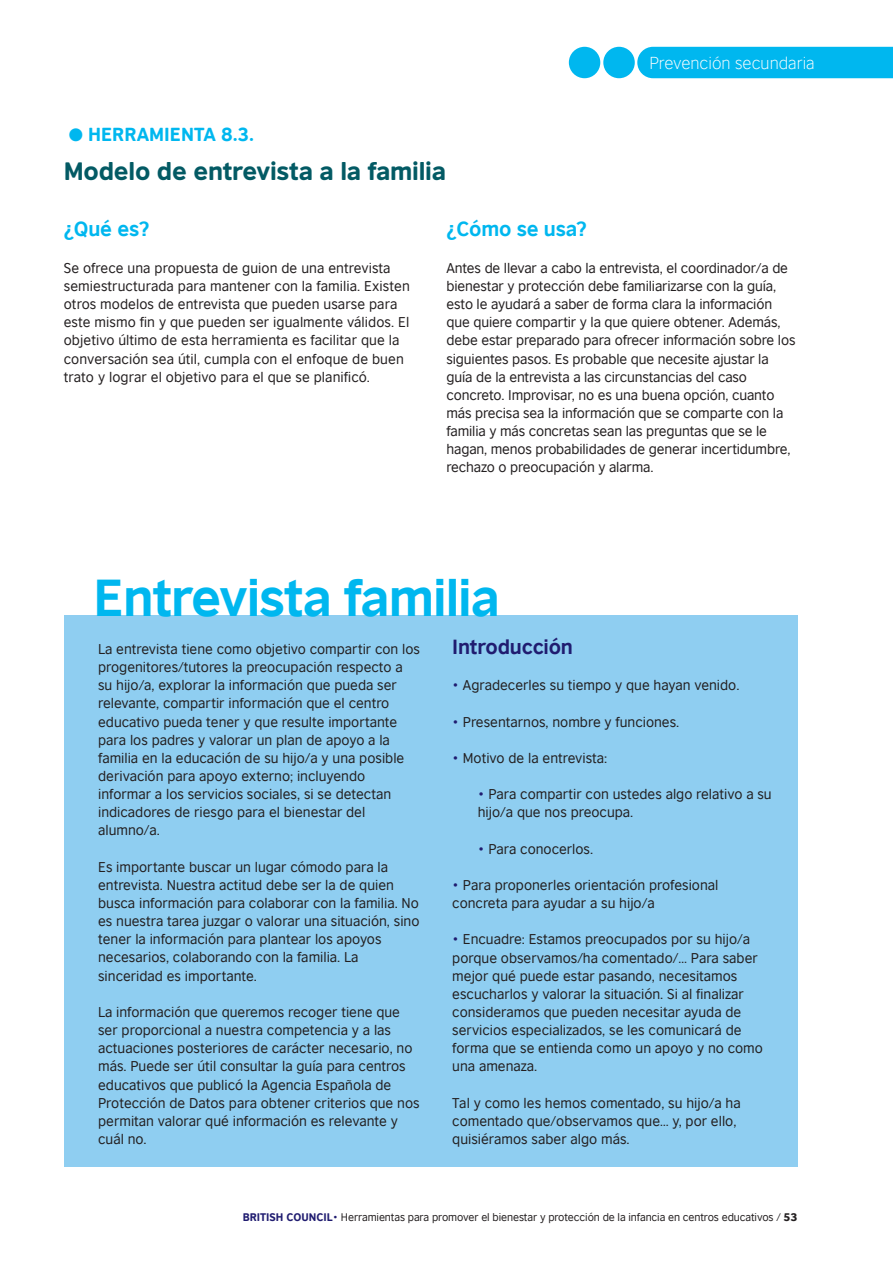
<style>
.page{position:relative;width:893px;height:1263px;background:#fff}
.page>*{position:absolute;margin:0;border:0;box-sizing:border-box;transform-origin:0 0}
.t1{font:700 49.5px "British Council Sans";letter-spacing:-.02em;color:#00b7ef}
.t2{font:24px "British Council Sans Headline";letter-spacing:-.01em;color:#035a64}
.t3{font:700 19.5px "British Council Sans";letter-spacing:-.01em;color:#00b7ef}
.t4{font:700 19.5px "British Council Sans";letter-spacing:-.01em;color:#201c70}
.t5{font:18px "British Council Sans Headline";color:#00b7ef}
.t6{font:300 16.5px "British Council Sans";color:#fff}
.t7{font:13.5px/18.1px "British Council Sans";color:#231f20}
.t8{font:10.5px "British Council Sans";letter-spacing:-.01em;color:#231f20}
.s1{color:#201c70}
.s2{font-family:"British Council Sans Headline";color:#201c70}
.s3{font-weight:900}
</style>
<div class="page">
<div style="left:637px;top:47px;width:256px;height:31px;background:#00b7ef"></div>
<div style="left:569px;top:47px;width:31px;height:31px;background:#00b7ef;border-radius:50%"></div>
<div style="left:603px;top:47px;width:32px;height:31px;background:#00b7ef;border-radius:50%"></div>
<div style="left:64px;top:615px;width:733px;height:552px;background:#8fcef1"></div>
<p class="t5" style="left:69px;top:122px;width:187px">● HERRAMIENTA 8.3.</p>
<p class="t2" style="left:64px;top:155px;width:384px">Modelo de entrevista a la familia</p>
<p class="t6" style="left:649px;top:53px;width:167px">Prevención secundaria</p>
<p class="t3" style="left:64px;top:216px;width:87px">¿Qué es?</p>
<p class="t7" style="left:64px;top:258px;width:348px">Se ofrece una propuesta de guion de una entrevista semiestructurada para mantener con la familia. Existen otros modelos de entrevista que pueden usarse para este mismo fin y que pueden ser igualmente válidos. El objetivo último de esta herramienta es facilitar que la conversación sea útil, cumpla con el enfoque de buen trato y lograr el objetivo para el que se planificó.</p>
<p class="t3" style="left:446px;top:216px;width:142px">¿Cómo se usa?</p>
<p class="t7" style="left:446px;top:258px;width:350px">Antes de llevar a cabo la entrevista, el coordinador/a de bienestar y protección debe familiarizarse con la guía, esto le ayudará a saber de forma clara la información que quiere compartir y la que quiere obtener. Además, debe estar preparado para ofrecer información sobre los siguientes pasos. Es probable que necesite ajustar la guía de la entrevista a las circunstancias del caso concreto. Improvisar, no es una buena opción, cuanto más precisa sea la información que se comparte con la familia y más concretas sean las preguntas que se le hagan, menos probabilidades de generar incertidumbre, rechazo o preocupación y alarma.</p>
<p class="t1" style="left:94px;top:564px;width:408px">Entrevista familia</p>
<p class="t7" style="left:98px;top:639px;width:323px">La entrevista tiene como objetivo compartir con los progenitores/tutores la preocupación respecto a su hijo/a, explorar la información que pueda ser relevante, compartir información que el centro educativo pueda tener y que resulte importante para los padres y valorar un plan de apoyo a la familia en la educación de su hijo/a y una posible derivación para apoyo externo; incluyendo informar a los servicios sociales, si se detectan indicadores de riesgo para el bienestar del alumno/a.</p>
<p class="t7" style="left:98px;top:857px;width:323px">Es importante buscar un lugar cómodo para la entrevista. Nuestra actitud debe ser la de quien busca información para colaborar con la familia. No es nuestra tarea juzgar o valorar una situación, sino tener la información para plantear los apoyos necesarios, colaborando con la familia. La sinceridad es importante.</p>
<p class="t7" style="left:98px;top:1002px;width:323px">La información que queremos recoger tiene que ser proporcional a nuestra competencia y a las actuaciones posteriores de carácter necesario, no más. Puede ser útil consultar la guía para centros educativos que publicó la Agencia Española de Protección de Datos para obtener criterios que nos permitan valorar qué información es relevante y cuál no.</p>
<p class="t4" style="left:452px;top:634px;width:122px">Introducción</p>
<p class="t7" style="left:452px;top:676px;width:289px"><span class="s1">•</span> Agradecerles su tiempo y que hayan venido.</p>
<p class="t7" style="left:452px;top:712px;width:228px"><span class="s1">•</span> Presentarnos, nombre y funciones.</p>
<p class="t7" style="left:452px;top:748px;width:157px"><span class="s1">•</span> Motivo de la entrevista:</p>
<p class="t7" style="left:478px;top:785px;width:295px"><span class="s1">•</span> Para compartir con ustedes algo relativo a su hijo/a que nos preocupa.</p>
<p class="t7" style="left:478px;top:839px;width:117px"><span class="s1">•</span> Para conocerlos.</p>
<p class="t7" style="left:452px;top:875px;width:268px"><span class="s1">•</span> Para proponerles orientación profesional concreta para ayudar a su hijo/a</p>
<p class="t7" style="left:452px;top:930px;width:312px"><span class="s1">•</span> Encuadre: Estamos preocupados por su hijo/a porque observamos/ha comentado/… Para saber mejor qué puede estar pasando, necesitamos escucharlos y valorar la situación. Si al finalizar consideramos que pueden necesitar ayuda de servicios especializados, se les comunicará de forma que se entienda como un apoyo y no como una amenaza.</p>
<p class="t7" style="left:452px;top:1093px;width:290px">Tal y como les hemos comentado, su hijo/a ha comentado que/observamos que… y, por ello, quisiéramos saber algo más.</p>
<p class="t8" style="left:243px;top:1210px;width:556px"><span class="s2">BRITISH COUNCIL</span><span class="s1">•</span> Herramientas para promover el bienestar y protección de la infancia en centros educativos / <span class="s3">53</span></p>
</div>
